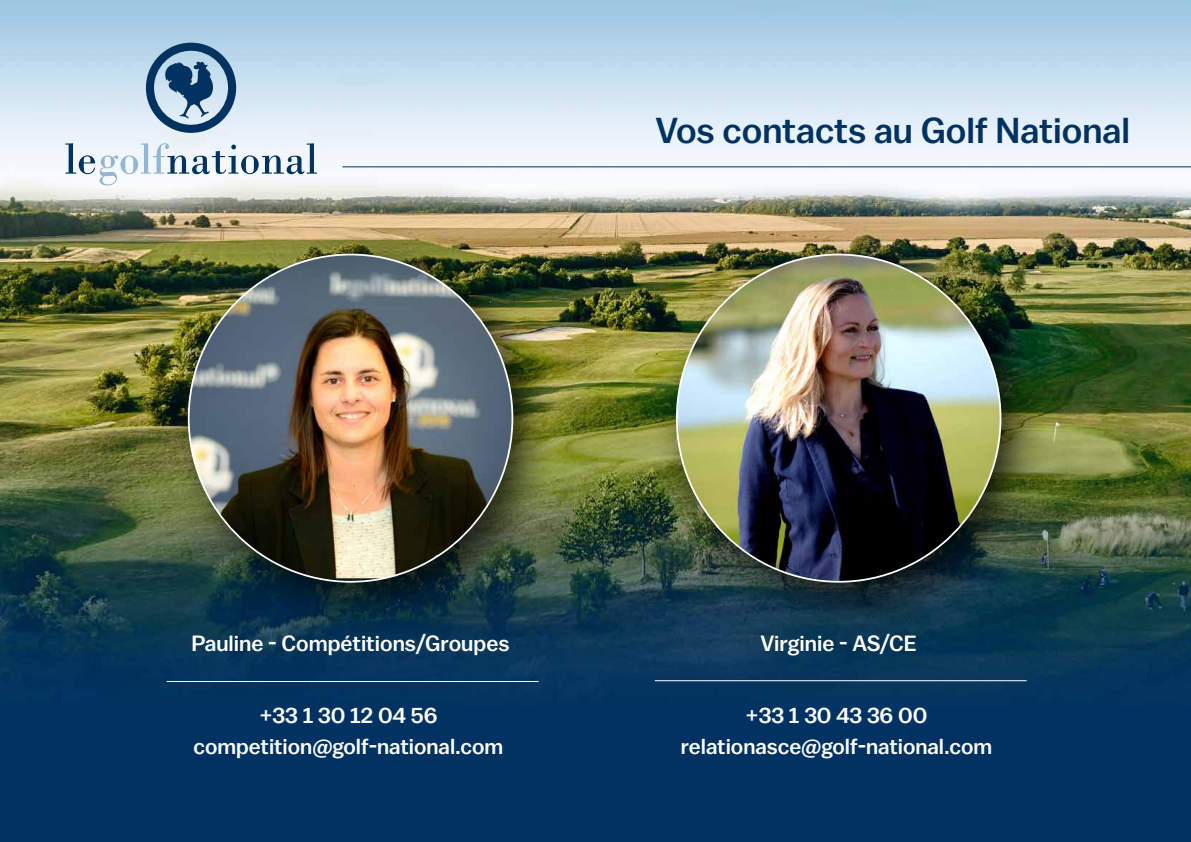
<style>
.page{position:relative;width:1191px;height:842px;background:#fff}
.page>*{position:absolute;margin:0;border:0;box-sizing:border-box;transform-origin:0 0}
.t1{font:500 36px "Balto";color:#003361}
.t2{font:500 22.7px "Balto";color:#fff}
.t3{font:500 22px "Balto";color:#fff}
.t4{font:500 21.7px "Balto";color:#fff}
</style>
<div class="page">
<img style="left:0;top:0;width:1191px;height:842px">
<div style="left:163px;top:229px;width:400px;height:403px;background:#000;opacity:.76"></div>
<img style="left:189px;top:255px;width:323px;height:323px">
<div style="left:651px;top:229px;width:399px;height:403px;background:#000;opacity:.76"></div>
<img style="left:677px;top:255px;width:323px;height:327px">
<svg style="left:146px;top:43px;width:90px;height:90px;background:#7496b2"></svg>
<svg style="left:65px;top:143px;width:252px;height:43px"></svg>
<hr style="left:342px;top:166px;width:849px;height:1px;background:#003361">
<hr style="left:167px;top:681px;width:371px;height:1px;background:#fff">
<hr style="left:655px;top:680px;width:371px;height:1px;background:#fff">
<h1 class="t1" style="left:655px;top:109px;width:476px">Vos contacts au Golf National</h1>
<p class="t3" style="left:191px;top:630px;width:319px">Pauline - Compétitions/Groupes</p>
<p class="t3" style="left:760px;top:630px;width:158px">Virginie - AS/CE</p>
<p class="t2" style="left:259px;top:701px;width:179px">+33 1 30 12 04 56</p>
<p class="t4" style="left:193px;top:733px;width:311px">competition@golf-national.com</p>
<p class="t2" style="left:745px;top:701px;width:183px">+33 1 30 43 36 00</p>
<p class="t4" style="left:681px;top:733px;width:313px">relationasce@golf-national.com</p>
</div>
